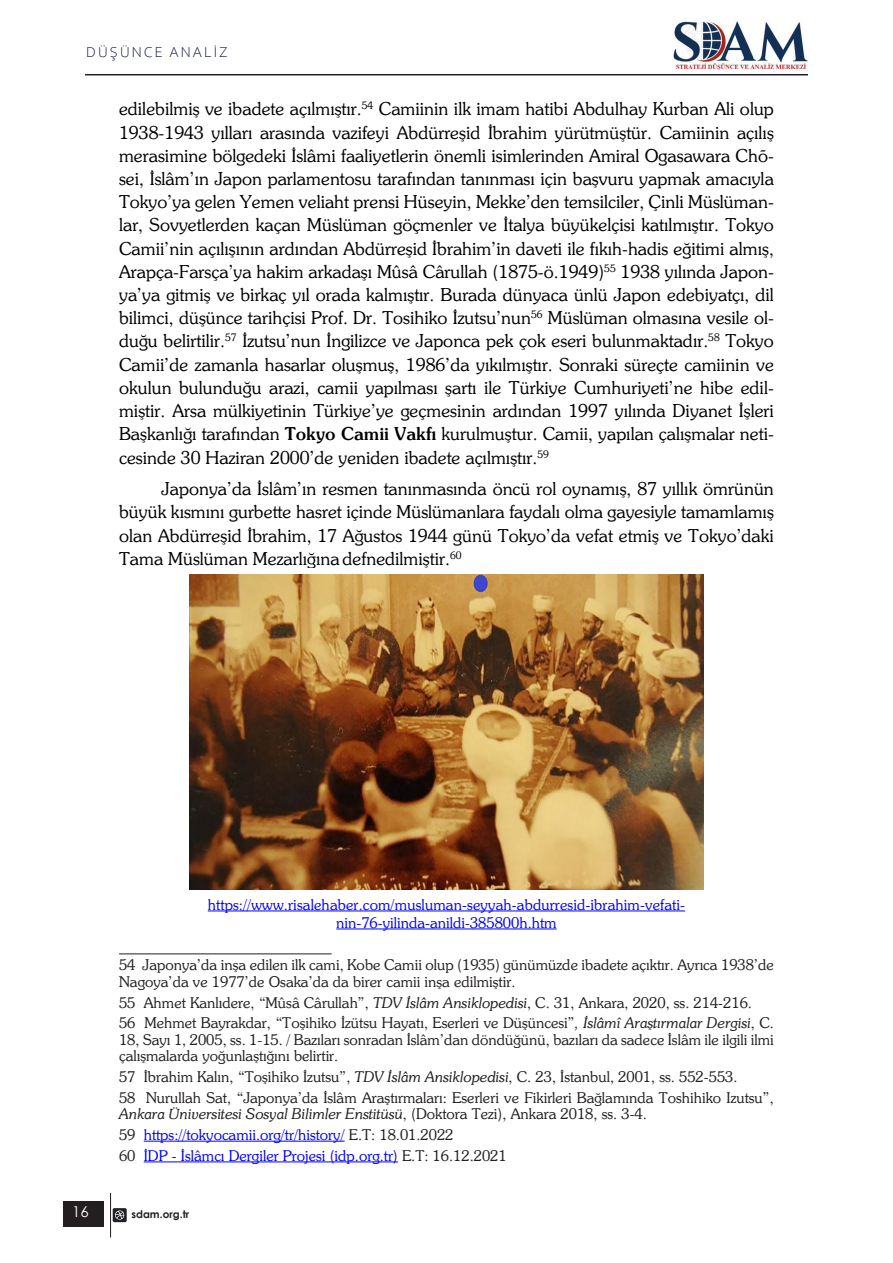
<style>
.page{position:relative;width:893px;height:1263px;background:#fff}
.page>*{position:absolute;margin:0;border:0;box-sizing:border-box;transform-origin:0 0}
.metin_stil{font:300 18px/23.2px "Souvenirplatin";color:#000;text-align:justify}
.dip_not_yeni{font:300 15px/16.5px "Souvenirplatin";color:#231f20}
.dip_not_yeni-2{font:300 15px "Souvenirplatin";color:#00f}
.metin_stil-2{font:300 15px/18px "Souvenirplatin";letter-spacing:.005em;color:#00f;text-align:center}
.t1{font:300 15px "Corbel";letter-spacing:.14em;color:#040a31}
.t2{font:15px "Century Gothic";color:#fff}
.t3{font:700 10.5px "Century Gothic";color:#231f20}
.s1{font-weight:400}
.s2{font-style:italic}
.s3{color:#231f20}
</style>
<div class="page">
<div style="left:64px;top:1202px;width:40px;height:25px;background:#231f20"></div>
<hr style="left:85px;top:74px;width:723px;height:1px;background:#231f20">
<img style="left:673px;top:21px;width:135px;height:50px">
<hr style="left:110px;top:1193px;width:1px;height:44px;background:#231f20">
<svg style="left:113px;top:1208px;width:14px;height:14px"></svg>
<hr style="left:119px;top:953px;width:213px;height:1px;background:#231f20">
<hr style="left:144px;top:1141px;width:201px;height:1px;background:#00f">
<hr style="left:144px;top:1161px;width:254px;height:1px;background:#00f">
<img style="left:189px;top:574px;width:515px;height:315px">
<hr style="left:208px;top:910px;width:477px;height:1px;background:#00f">
<hr style="left:336px;top:928px;width:221px;height:1px;background:#00f">
<p class="t1" style="left:86px;top:42px;width:143px">DÜŞÜNCE ANALİZ</p>
<p class="metin_stil" style="left:119px;top:97px;width:656px">edilebilmiş ve ibadete açılmıştır.<sup>54</sup> Camiinin ilk imam hatibi Abdulhay Kurban Ali olup 1938-1943 yılları arasında vazifeyi Abdürreşid İbrahim yürütmüştür. Camiinin açılış merasimine bölgedeki İslâmi faaliyetlerin önemli isimlerinden Amiral Ogasawara Chõ&shy;sei, İslâm’ın Japon parlamentosu tarafından tanınması için başvuru yapmak amacıyla Tokyo’ya gelen Yemen veliaht prensi Hüseyin, Mekke’den temsilciler, Çinli Müslüman&shy;lar, Sovyetlerden kaçan Müslüman göçmenler ve İtalya büyükelçisi katılmıştır. Tokyo Camii’nin açılışının ardından Abdürreşid İbrahim’in daveti ile fıkıh-hadis eğitimi almış, Arapça-Farsça’ya hakim arkadaşı Mûsâ Cârullah (1875-ö.1949)<sup>55</sup> 1938 yılında Japon&shy;ya’ya gitmiş ve birkaç yıl orada kalmıştır. Burada dünyaca ünlü Japon edebiyatçı, dil bilimci, düşünce tarihçisi Prof. Dr. Tosihiko İzutsu’nun<sup>56</sup> Müslüman olmasına vesile ol&shy;duğu belirtilir.<sup>57</sup> İzutsu’nun İngilizce ve Japonca pek çok eseri bulunmaktadır.<sup>58</sup> Tokyo Camii’de zamanla hasarlar oluşmuş, 1986’da yıkılmıştır. Sonraki süreçte camiinin ve okulun bulunduğu arazi, camii yapılması şartı ile Türkiye Cumhuriyeti’ne hibe edil&shy;miştir. Arsa mülkiyetinin Türkiye’ye geçmesinin ardından 1997 yılında Diyanet İşleri Başkanlığı tarafından <span class="s1">Tokyo Camii Vakfı</span> kurulmuştur. Camii, yapılan çalışmalar neti&shy;cesinde 30 Haziran 2000’de yeniden ibadete açılmıştır.<sup>59</sup></p>
<p class="metin_stil" style="left:119px;top:477px;width:656px;text-indent:43px">Japonya’da İslâm’ın resmen tanınmasında öncü rol oynamış, 87 yıllık ömrünün büyük kısmını gurbette hasret içinde Müslümanlara faydalı olma gayesiyle tamamlamış olan Abdürreşid İbrahim, 17 Ağustos 1944 günü Tokyo’da vefat etmiş ve Tokyo’daki Tama Müslüman Mezarlığına defnedilmiştir.<sup>60</sup></p>
<p class="metin_stil-2" style="left:208px;top:895px;width:479px">https://www.risalehaber.com/musluman-seyyah-abdurresid-ibrahim-vefati&shy;nin-76-yilinda-anildi-385800h.htm</p>
<p class="t2" style="left:72px;top:1201px;width:18px">16</p>
<p class="dip_not_yeni" style="left:119px;top:957px;width:656px">54 Japonya’da inşa edilen ilk cami, Kobe Camii olup (1935) günümüzde ibadete açıktır. Ayrıca 1938’de<br>Nagoya’da ve 1977’de Osaka’da da birer camii inşa edilmiştir.</p>
<p class="dip_not_yeni" style="left:119px;top:994px;width:634px">55 Ahmet Kanlıdere, “Mûsâ Cârullah”, <span class="s2">TDV İslâm Ansiklopedisi</span>, C. 31, Ankara, 2020, ss. 214-216.</p>
<p class="dip_not_yeni" style="left:119px;top:1015px;width:656px;text-align:justify">56 Mehmet Bayrakdar, “Toşihiko İzütsu Hayatı, Eserleri ve Düşüncesi”<span class="s2">, İslâmî Araştırmalar Dergisi</span>, C.<br>18, Sayı 1, 2005, ss. 1-15. / Bazıları sonradan İslâm’dan döndüğünü, bazıları da sadece İslâm ile ilgili ilmi çalışmalarda yoğunlaştığını belirtir.</p>
<p class="dip_not_yeni" style="left:119px;top:1068px;width:620px">57 İbrahim Kalın, “Toşihiko İzutsu”, <span class="s2">TDV İslâm Ansiklopedisi</span>, C. 23, İstanbul, 2001, ss. 552-553.</p>
<p class="dip_not_yeni" style="left:119px;top:1089px;width:656px">58 Nurullah Sat, “Japonya’da İslâm Araştırmaları: Eserleri ve Fikirleri Bağlamında Toshihiko Izutsu”,<br><span class="s2">Ankara Üniversitesi Sosyal Bilimler Enstitüsü</span>, (Doktora Tezi), Ankara 2018, ss. 3-4.</p>
<p class="dip_not_yeni-2" style="left:119px;top:1126px;width:336px"><span class="s3">59</span> https://tokyocamii.org/tr/history/ <span class="s3">E.T: 18.01.2022</span></p>
<p class="dip_not_yeni-2" style="left:119px;top:1146px;width:389px"><span class="s3">60</span> İDP - İslâmcı Dergiler Projesi (idp.org.tr) <span class="s3">E.T: 16.12.2021</span></p>
<p class="t3" style="left:131px;top:1206px;width:59px">sdam.org.tr</p>
</div>
